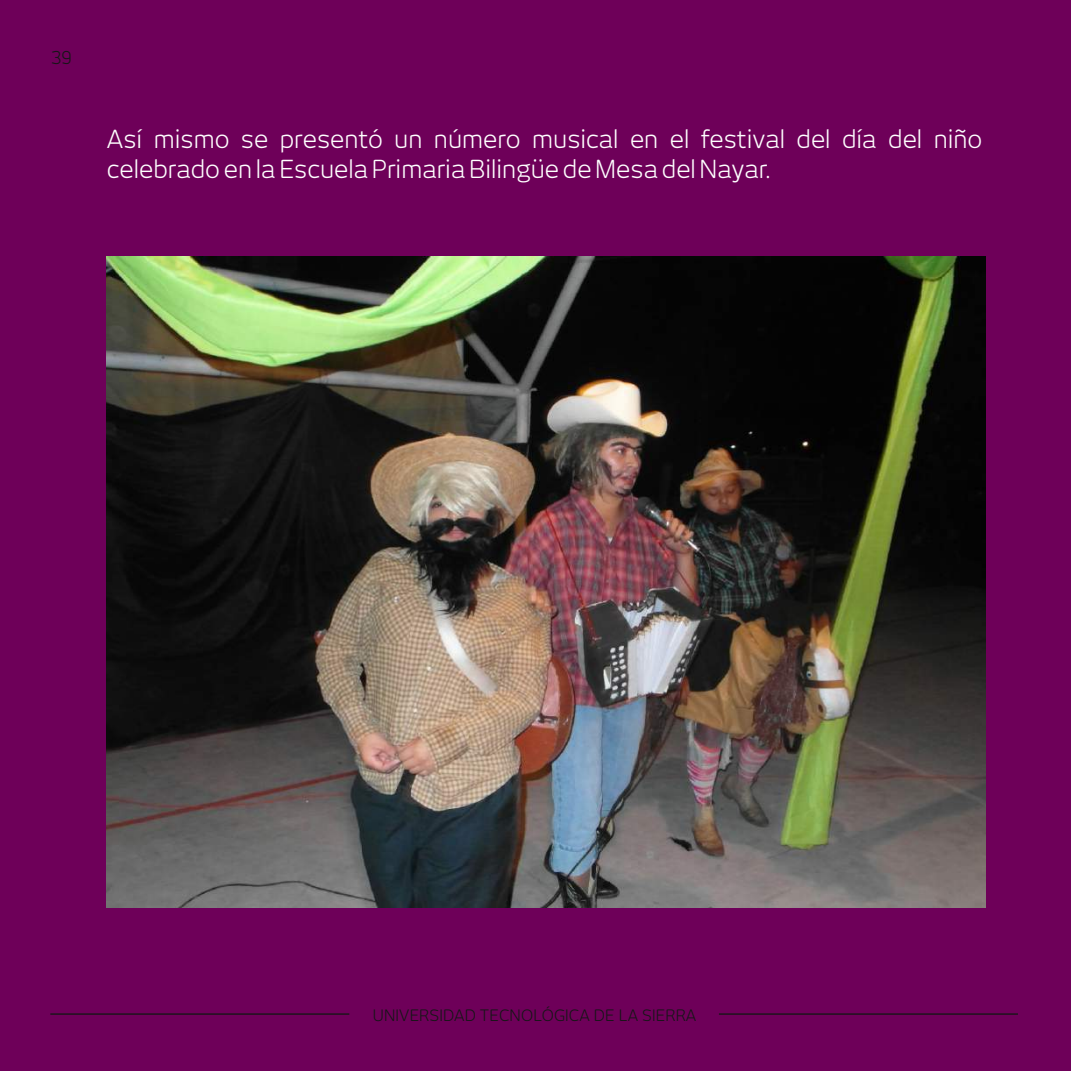
<style>
.page{position:relative;width:1071px;height:1071px;background:#6e0059}
.page>*{position:absolute;margin:0;border:0;box-sizing:border-box;transform-origin:0 0}
.t1{font:24.5px/29.4px "New June";color:#fff}
.t2{font:17.5px "New June";color:#151616}
.t3{font:15.58px "New June";letter-spacing:.01em;color:#151616}
</style>
<div class="page">
<hr style="left:50px;top:1014px;width:299px;height:1px;background:#151616">
<hr style="left:719px;top:1014px;width:299px;height:1px;background:#151616">
<img style="left:106px;top:257px;width:880px;height:650px">
<p class="t2" style="left:51px;top:50px;width:22px">39</p>
<p class="t1" style="left:107px;top:126px;width:877px">Así mismo se presentó un número musical en el festival del día del niño celebrado en la Escuela Primaria Bilingüe de Mesa del Nayar.</p>
<p class="t3" style="left:373px;top:1008px;width:325px">UNIVERSIDAD TECNOLÓGICA DE LA SIERRA</p>
</div>
